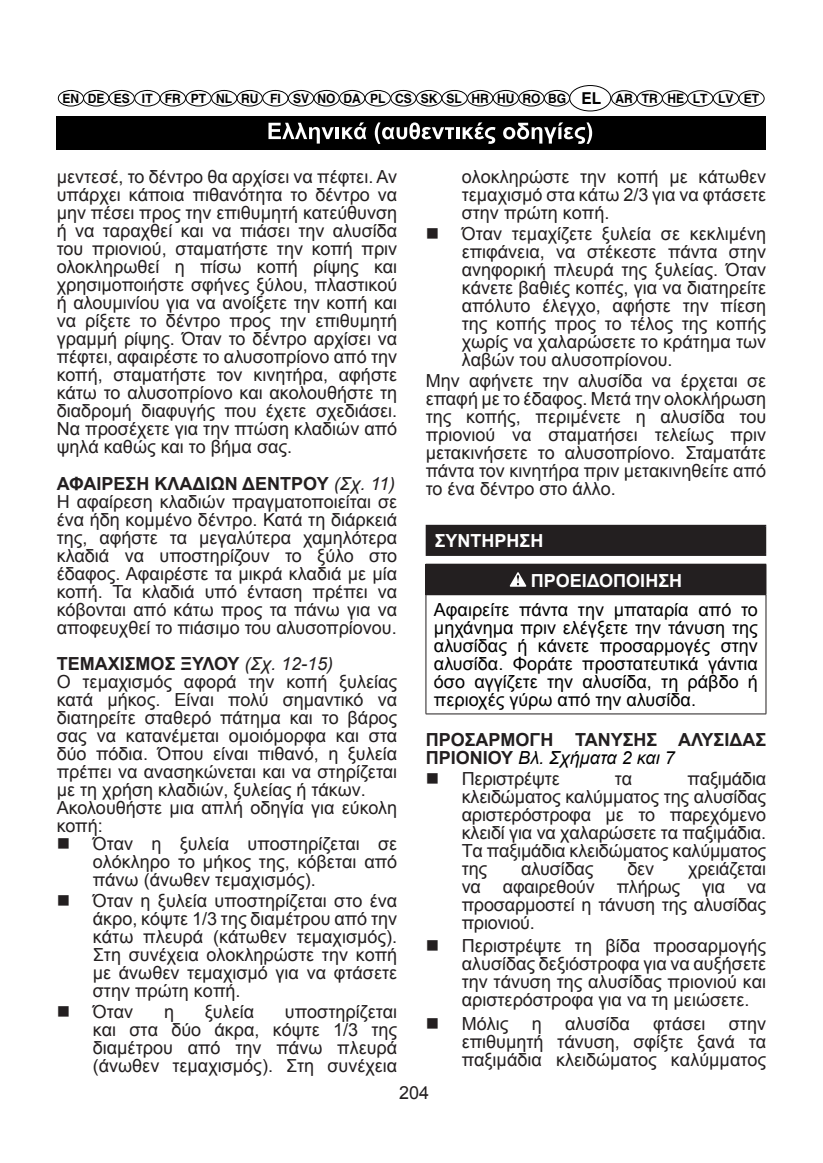
<style>
.page{position:relative;width:823px;height:1163px;background:#fff}
.page>*{position:absolute;margin:0;border:0;box-sizing:border-box;transform-origin:0 0}
.t1{font:18px/18px "Arial";color:#231f20;text-align:justify}
.t2{font:18px/18px "Arial";color:#000;text-align:justify}
.t3{font:700 18px/18px "Arial";color:#231f20}
.t4{font:700 18px "Arial";color:#fff}
.t5{font:700 12.8px "Helvetica";color:#000;scale:.94 1}
.s1{font-size:16.4px}
.s2{font-weight:700}
.s3{font-style:italic}
.s4{font-weight:400;font-style:italic;color:#000}
</style>
<div class="page">
<div style="left:57px;top:117px;width:708px;height:33px;background:#000"></div>
<svg style="left:268px;top:123px;width:65px;height:20px"></svg>
<hr style="left:335px;top:127px;width:4px;height:12px;background:#fff">
<svg style="left:342px;top:122px;width:24px;height:17px"></svg>
<svg style="left:374px;top:122px;width:121px;height:22px"></svg>
<svg style="left:503px;top:122px;width:88px;height:22px"></svg>
<div style="left:569px;top:85px;width:42px;height:26px;border:1px solid #000;border-radius:50%"></div>
<div style="left:83px;top:90px;width:26px;height:16px;border:1px solid #000;border-radius:50%"></div>
<div style="left:109px;top:90px;width:26px;height:16px;border:1px solid #000;border-radius:50%"></div>
<div style="left:134px;top:90px;width:26px;height:16px;border:1px solid #000;border-radius:50%"></div>
<div style="left:160px;top:90px;width:26px;height:16px;border:1px solid #000;border-radius:50%"></div>
<div style="left:185px;top:90px;width:26px;height:16px;border:1px solid #000;border-radius:50%"></div>
<div style="left:211px;top:90px;width:26px;height:16px;border:1px solid #000;border-radius:50%"></div>
<div style="left:236px;top:90px;width:26px;height:16px;border:1px solid #000;border-radius:50%"></div>
<div style="left:262px;top:90px;width:26px;height:16px;border:1px solid #000;border-radius:50%"></div>
<div style="left:288px;top:90px;width:26px;height:16px;border:1px solid #000;border-radius:50%"></div>
<div style="left:313px;top:90px;width:26px;height:16px;border:1px solid #000;border-radius:50%"></div>
<div style="left:339px;top:90px;width:26px;height:16px;border:1px solid #000;border-radius:50%"></div>
<div style="left:364px;top:90px;width:26px;height:16px;border:1px solid #000;border-radius:50%"></div>
<div style="left:390px;top:90px;width:26px;height:16px;border:1px solid #000;border-radius:50%"></div>
<div style="left:416px;top:90px;width:26px;height:16px;border:1px solid #000;border-radius:50%"></div>
<div style="left:441px;top:90px;width:26px;height:16px;border:1px solid #000;border-radius:50%"></div>
<div style="left:467px;top:90px;width:26px;height:16px;border:1px solid #000;border-radius:50%"></div>
<div style="left:492px;top:90px;width:26px;height:16px;border:1px solid #000;border-radius:50%"></div>
<div style="left:518px;top:90px;width:26px;height:16px;border:1px solid #000;border-radius:50%"></div>
<div style="left:543px;top:90px;width:26px;height:16px;border:1px solid #000;border-radius:50%"></div>
<div style="left:661px;top:90px;width:26px;height:17px;border:1px solid #000;border-radius:50%"></div>
<div style="left:610px;top:90px;width:26px;height:17px;border:1px solid #000;border-radius:50%"></div>
<div style="left:636px;top:90px;width:26px;height:17px;border:1px solid #000;border-radius:50%"></div>
<div style="left:58px;top:90px;width:26px;height:16px;border:1px solid #000;border-radius:50%"></div>
<div style="left:686px;top:90px;width:27px;height:17px;border:1px solid #000;border-radius:50%"></div>
<div style="left:712px;top:90px;width:26px;height:17px;border:1px solid #000;border-radius:50%"></div>
<div style="left:738px;top:90px;width:26px;height:17px;border:1px solid #000;border-radius:50%"></div>
<div style="left:426px;top:525px;width:338px;height:30px;background:#231f20"></div>
<hr style="left:425px;top:524px;width:340px;height:2px;background:#231f20">
<hr style="left:425px;top:526px;width:2px;height:28px;background:#231f20">
<hr style="left:763px;top:526px;width:2px;height:28px;background:#231f20">
<hr style="left:425px;top:554px;width:340px;height:2px;background:#231f20">
<div style="left:425px;top:564px;width:340px;height:30px;background:#231f20"></div>
<hr style="left:425px;top:563px;width:340px;height:1px;background:#231f20">
<hr style="left:765px;top:564px;width:1px;height:30px;background:#231f20">
<hr style="left:425px;top:594px;width:340px;height:1px;background:#231f20">
<hr style="left:425px;top:595px;width:1px;height:118px;background:#231f20">
<hr style="left:765px;top:595px;width:1px;height:118px;background:#231f20">
<hr style="left:425px;top:713px;width:340px;height:1px;background:#231f20">
<svg style="left:509px;top:572px;width:17px;height:14px"></svg>
<p class="t5" style="left:62px;top:91px;width:742px">EN DE ES IT FR PT NL RU FI SV NO DA PL CS SK SL HR HU RO BG <span class="s1">EL</span> AR TR HE LT LV ET</p>
<p class="t1" style="left:57px;top:168px;width:342px">μεντεσέ, το δέντρο θα αρχίσει να πέφτει. Αν υπάρχει κάποια πιθανότητα το δέντρο να μην πέσει προς την επιθυμητή κατεύθυνση ή να ταραχθεί και να πιάσει την αλυσίδα του πριονιού, σταματήστε την κοπή πριν ολοκληρωθεί η πίσω κοπή ρίψης και χρησιμοποιήστε σφήνες ξύλου, πλαστικού ή αλουμινίου για να ανοίξετε την κοπή και να ρίξετε το δέντρο προς την επιθυμητή γραμμή ρίψης. Όταν το δέντρο αρχίσει να πέφτει, αφαιρέστε το αλυσοπρίονο από την κοπή, σταματήστε τον κινητήρα, αφήστε κάτω το αλυσοπρίονο και ακολουθήστε τη διαδρομή διαφυγής που έχετε σχεδιάσει.<br>Να προσέχετε για την πτώση κλαδιών από ψηλά καθώς και το βήμα σας.</p>
<p class="t1" style="left:57px;top:474px;width:342px"><span class="s2">ΑΦΑΊΡΕΣΗ ΚΛΑΔΙΏΝ ΔΈΝΤΡΟΥ</span> <span class="s3">(Σχ. 11)<br></span>Η αφαίρεση κλαδιών πραγματοποιείται σε ένα ήδη κομμένο δέντρο. Κατά τη διάρκειά της, αφήστε τα μεγαλύτερα χαμηλότερα κλαδιά να υποστηρίζουν το ξύλο στο έδαφος. Αφαιρέστε τα μικρά κλαδιά με μία κοπή. Τα κλαδιά υπό ένταση πρέπει να κόβονται από κάτω προς τα πάνω για να αποφευχθεί το πιάσιμο του αλυσοπρίονου.</p>
<p class="t1" style="left:57px;top:654px;width:342px;text-align:left"><span class="s2">ΤΕΜΑΧΙΣΜΌΣ ΞΎΛΟΥ</span> <span class="s3">(Σχ. 12-15)<br></span>Ο τεμαχισμός αφορά την κοπή ξυλείας κατά μήκος. Είναι πολύ σημαντικό να διατηρείτε σταθερό πάτημα και το βάρος σας να κατανέμεται ομοιόμορφα και στα δύο πόδια. Όπου είναι πιθανό, η ξυλεία πρέπει να ανασηκώνεται και να στηρίζεται με τη χρήση κλαδιών, ξυλείας ή τάκων.<br>Ακολουθήστε μια απλή οδηγία για εύκολη κοπή:</p>
<p class="t1" style="left:93px;top:834px;width:306px">Όταν η ξυλεία υποστηρίζεται σε ολόκληρο το μήκος της, κόβεται από πάνω (άνωθεν τεμαχισμός).</p>
<p class="t1" style="left:93px;top:891px;width:306px">Όταν η ξυλεία υποστηρίζεται στο ένα άκρο, κόψτε 1/3 της διαμέτρου από την κάτω πλευρά (κάτωθεν τεμαχισμός).<br>Στη συνέχεια ολοκληρώστε την κοπή με άνωθεν τεμαχισμό για να φτάσετε στην πρώτη κοπή.</p>
<p class="t1" style="left:93px;top:1002px;width:42px">Όταν</p>
<p class="t1" style="left:164px;top:1002px;width:12px">η</p>
<p class="t1" style="left:205px;top:1002px;width:51px">ξυλεία</p>
<p class="t1" style="left:93px;top:1002px;width:306px;text-indent:192px">υποστηρίζεται και στα δύο άκρα, κόψτε 1/3 της διαμέτρου από την πάνω πλευρά (άνωθεν τεμαχισμός). Στη συνέχεια</p>
<p class="t1" style="left:461px;top:168px;width:306px">ολοκληρώστε την κοπή με κάτωθεν τεμαχισμό στα κάτω 2/3 για να φτάσετε στην πρώτη κοπή.</p>
<p class="t1" style="left:461px;top:225px;width:306px">Όταν τεμαχίζετε ξυλεία σε κεκλιμένη επιφάνεια, να στέκεστε πάντα στην ανηφορική πλευρά της ξυλείας. Όταν κάνετε βαθιές κοπές, για να διατηρείτε απόλυτο έλεγχο, αφήστε την πίεση της κοπής προς το τέλος της κοπής χωρίς να χαλαρώσετε το κράτημα των λαβών του αλυσοπρίονου.</p>
<p class="t1" style="left:425px;top:372px;width:342px">Μην αφήνετε την αλυσίδα να έρχεται σε επαφή με το έδαφος. Μετά την ολοκλήρωση της κοπής, περιμένετε η αλυσίδα του πριονιού να σταματήσει τελείως πριν μετακινήσετε το αλυσοπρίονο. Σταματάτε πάντα τον κινητήρα πριν μετακινηθείτε από το ένα δέντρο στο άλλο.</p>
<p class="t4" style="left:434px;top:528px;width:110px">ΣΥΝΤΗΡΗΣΗ</p>
<p class="t4" style="left:530px;top:568px;width:153px">ΠΡΟΕΙΔΟΠΟΙΗΣΗ</p>
<p class="t2" style="left:433px;top:600px;width:325px">Αφαιρείτε πάντα την μπαταρία από το μηχάνημα πριν ελέγξετε την τάνυση της αλυσίδας ή κάνετε προσαρμογές στην αλυσίδα. Φοράτε προστατευτικά γάντια όσο αγγίζετε την αλυσίδα, τη ράβδο ή περιοχές γύρω από την αλυσίδα.</p>
<p class="t3" style="left:425px;top:731px;width:342px">ΠΡΟΣΑΡΜΟΓΗ ΤΑΝΥΣΗΣ ΑΛΥΣΙΔΑΣ<br>ΠΡΙΟΝΙΟΥ <span class="s4">Βλ. Σχήματα 2 και 7</span></p>
<p class="t1" style="left:461px;top:769px;width:99px">Περιστρέψτε</p>
<p class="t1" style="left:614px;top:769px;width:19px">τα</p>
<p class="t1" style="left:461px;top:769px;width:306px;text-indent:226px">παξιμάδια κλειδώματος καλύμματος της αλυσίδας αριστερόστροφα με το παρεχόμενο κλειδί για να χαλαρώσετε τα παξιμάδια.<br>Τα παξιμάδια κλειδώματος καλύμματος της</p>
<p class="t1" style="left:461px;top:859px;width:306px;text-indent:226px">χρειάζεται να αφαιρεθούν πλήρως για να προσαρμοστεί η τάνυση της αλυσίδας πριονιού.</p>
<p class="t1" style="left:461px;top:937px;width:306px">Περιστρέψτε τη βίδα προσαρμογής αλυσίδας δεξιόστροφα για να αυξήσετε την τάνυση της αλυσίδας πριονιού και αριστερόστροφα για να τη μειώσετε.</p>
<p class="t1" style="left:461px;top:1014px;width:48px">Μόλις</p>
<p class="t1" style="left:531px;top:1014px;width:12px">η</p>
<p class="t1" style="left:564px;top:1014px;width:66px">αλυσίδα</p>
<p class="t1" style="left:653px;top:1014px;width:54px">φτάσει</p>
<p class="t1" style="left:521px;top:859px;width:74px">αλυσίδας</p>
<p class="t1" style="left:627px;top:859px;width:28px">δεν</p>
<p class="t1" style="left:461px;top:1014px;width:306px;text-indent:267px">στην επιθυμητή τάνυση, σφίξτε ξανά τα παξιμάδια κλειδώματος καλύμματος</p>
<p class="t1" style="left:399px;top:1083px;width:32px">204</p>
</div>
